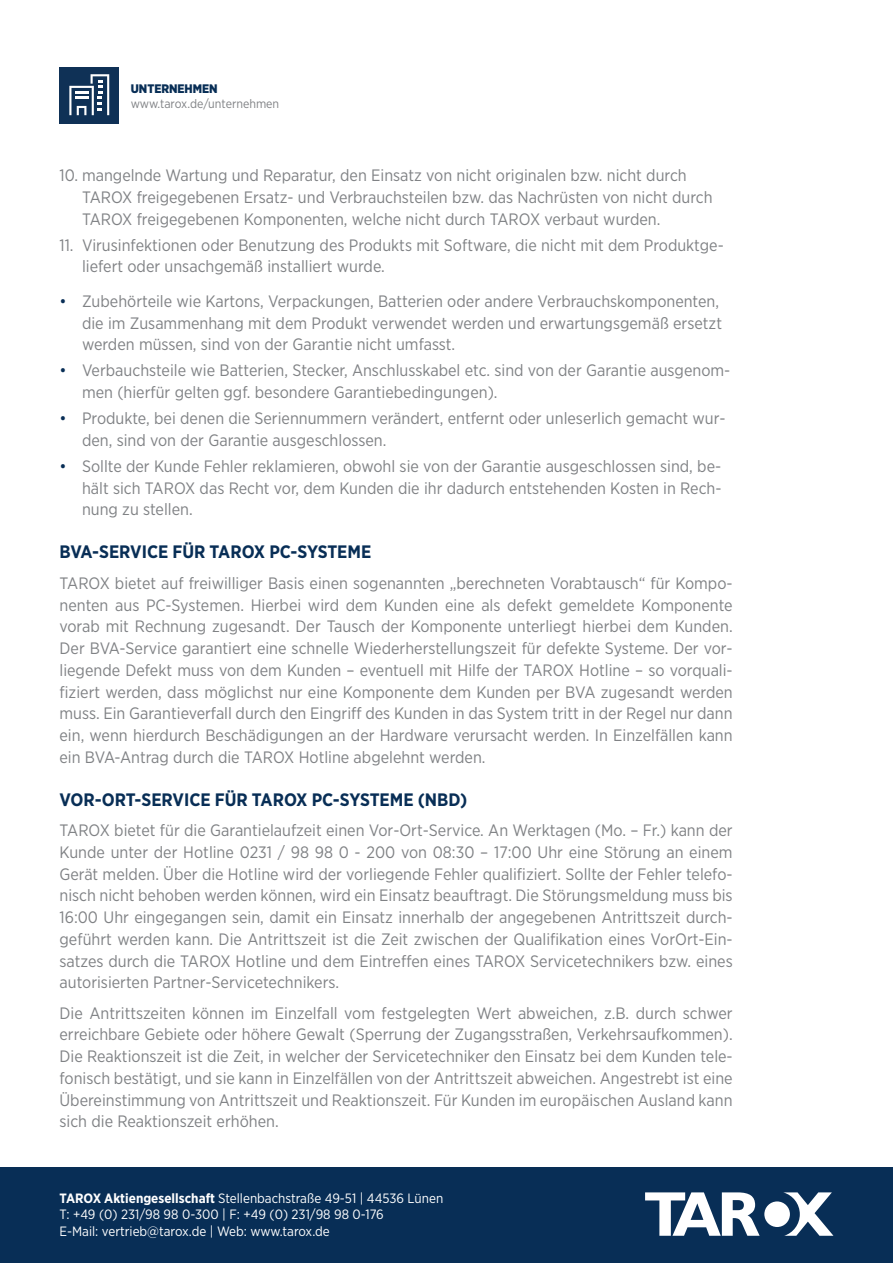
<style>
.page{position:relative;width:893px;height:1263px;background:#fff}
.page>*{position:absolute;margin:0;border:0;box-sizing:border-box;transform-origin:0 0}
.t1{font:700 18px "Gotham Narrow";color:#082e56}
.t2{font:16.5px/21.8px "Gotham Narrow";color:#808285}
.t3{font:13.5px/16.5px "Gotham Narrow";color:#fff}
.t4{font:12.3px "Gotham Narrow";color:#808285}
.t5{font:900 12.3px "Gotham Narrow";color:#082e56}
.s1{color:#082e56}
.s2{font-weight:700}
</style>
<div class="page">
<div style="left:0;top:1167px;width:893px;height:96px;background:#082e56"></div>
<svg style="left:645px;top:1192px;width:115px;height:44px"></svg>
<svg style="left:783px;top:1192px;width:50px;height:44px"></svg>
<div style="left:764px;top:1201px;width:26px;height:26px;background:#fff;border-radius:50%"></div>
<div style="left:60px;top:67px;width:59px;height:56px;background:#0f3156"></div>
<svg style="left:69px;top:74px;width:40px;height:41px"></svg>
<p class="t5" style="left:131px;top:80px;width:88px">UNTERNEHMEN</p>
<p class="t4" style="left:131px;top:96px;width:150px">www.tarox.de/unternehmen</p>
<p class="t2" style="left:82px;top:164px;width:632px;text-indent:-23px">10. mangelnde Wartung und Reparatur, den Einsatz von nicht originalen bzw. nicht durch<br>TAROX freigegebenen Ersatz- und Verbrauchsteilen bzw. das Nachrüsten von nicht durch<br>TAROX freigegebenen Komponenten, welche nicht durch TAROX verbaut wurden.</p>
<p class="t2" style="left:82px;top:234px;width:643px;text-indent:-23px">11. Virusinfektionen oder Benutzung des Produkts mit Software, die nicht mit dem Produktge&shy;liefert oder unsachgemäß installiert wurde.</p>
<p class="t2" style="left:82px;top:290px;width:641px;text-indent:-23px"><span class="s1">•</span> Zubehörteile wie Kartons, Verpackungen, Batterien oder andere Verbrauchskomponenten, die im Zusammenhang mit dem Produkt verwendet werden und erwartungsgemäß ersetzt werden müssen, sind von der Garantie nicht umfasst.</p>
<p class="t2" style="left:82px;top:359px;width:650px;text-indent:-23px"><span class="s1">•</span> Verbauchsteile wie Batterien, Stecker, Anschlusskabel etc. sind von der Garantie ausgenom&shy;men (hierfür gelten ggf. besondere Garantiebedingungen).</p>
<p class="t2" style="left:82px;top:407px;width:645px;text-indent:-23px"><span class="s1">•</span> Produkte, bei denen die Seriennummern verändert, entfernt oder unleserlich gemacht wur&shy;den, sind von der Garantie ausgeschlossen.</p>
<p class="t2" style="left:82px;top:455px;width:641px;text-align:justify;text-indent:-23px"><span class="s1">•</span> Sollte der Kunde Fehler reklamieren, obwohl sie von der Garantie ausgeschlossen sind, be&shy;hält sich TAROX das Recht vor, dem Kunden die ihr dadurch entstehenden Kosten in Rech&shy;nung zu stellen.</p>
<p class="t1" style="left:60px;top:541px;width:313px">BVA-SERVICE FÜR TAROX PC-SYSTEME</p>
<p class="t2" style="left:60px;top:572px;width:675px;text-align:justify">TAROX bietet auf freiwilliger Basis einen sogenannten „berechneten Vorabtausch“ für Kompo&shy;nenten aus PC-Systemen. Hierbei wird dem Kunden eine als defekt gemeldete Komponente vorab mit Rechnung zugesandt. Der Tausch der Komponente unterliegt hierbei dem Kunden.<br>Der BVA-Service garantiert eine schnelle Wiederherstellungszeit für defekte Systeme. Der vor&shy;liegende Defekt muss von dem Kunden – eventuell mit Hilfe der TAROX Hotline – so vorquali&shy;fiziert werden, dass möglichst nur eine Komponente dem Kunden per BVA zugesandt werden muss. Ein Garantieverfall durch den Eingriff des Kunden in das System tritt in der Regel nur dann ein, wenn hierdurch Beschädigungen an der Hardware verursacht werden. In Einzelfällen kann ein BVA-Antrag durch die TAROX Hotline abgelehnt werden.</p>
<p class="t1" style="left:60px;top:788px;width:409px">VOR-ORT-SERVICE FÜR TAROX PC-SYSTEME (NBD)</p>
<p class="t2" style="left:60px;top:819px;width:675px;text-align:justify">TAROX bietet für die Garantielaufzeit einen Vor-Ort-Service. An Werktagen (Mo. – Fr.) kann der Kunde unter der Hotline 0231 / 98 98 0 - 200 von 08:30 – 17:00 Uhr eine Störung an einem Gerät melden. Über die Hotline wird der vorliegende Fehler qualifiziert. Sollte der Fehler telefo&shy;nisch nicht behoben werden können, wird ein Einsatz beauftragt. Die Störungsmeldung muss bis 16:00 Uhr eingegangen sein, damit ein Einsatz innerhalb der angegebenen Antrittszeit durch&shy;geführt werden kann. Die Antrittszeit ist die Zeit zwischen der Qualifikation eines VorOrt-Ein&shy;satzes durch die TAROX Hotline und dem Eintreffen eines TAROX Servicetechnikers bzw. eines autorisierten Partner-Servicetechnikers.</p>
<p class="t2" style="left:60px;top:1001px;width:675px;text-align:justify">Die Antrittszeiten können im Einzelfall vom festgelegten Wert abweichen, z.B. durch schwer erreichbare Gebiete oder höhere Gewalt (Sperrung der Zugangsstraßen, Verkehrsaufkommen).<br>Die Reaktionszeit ist die Zeit, in welcher der Servicetechniker den Einsatz bei dem Kunden tele&shy;fonisch bestätigt, und sie kann in Einzelfällen von der Antrittszeit abweichen. Angestrebt ist eine Übereinstimmung von Antrittszeit und Reaktionszeit. Für Kunden im europäischen Ausland kann sich die Reaktionszeit erhöhen.</p>
<p class="t3" style="left:60px;top:1190px;width:385px"><span class="s2">TAROX Aktiengesellschaft</span> Stellenbachstraße 49-51 | 44536 Lünen<br>T: +49 (0) 231/98 98 0-300 | F: +49 (0) 231/98 98 0-176<br>E-Mail: vertrieb@tarox.de | Web: www.tarox.de</p>
</div>
